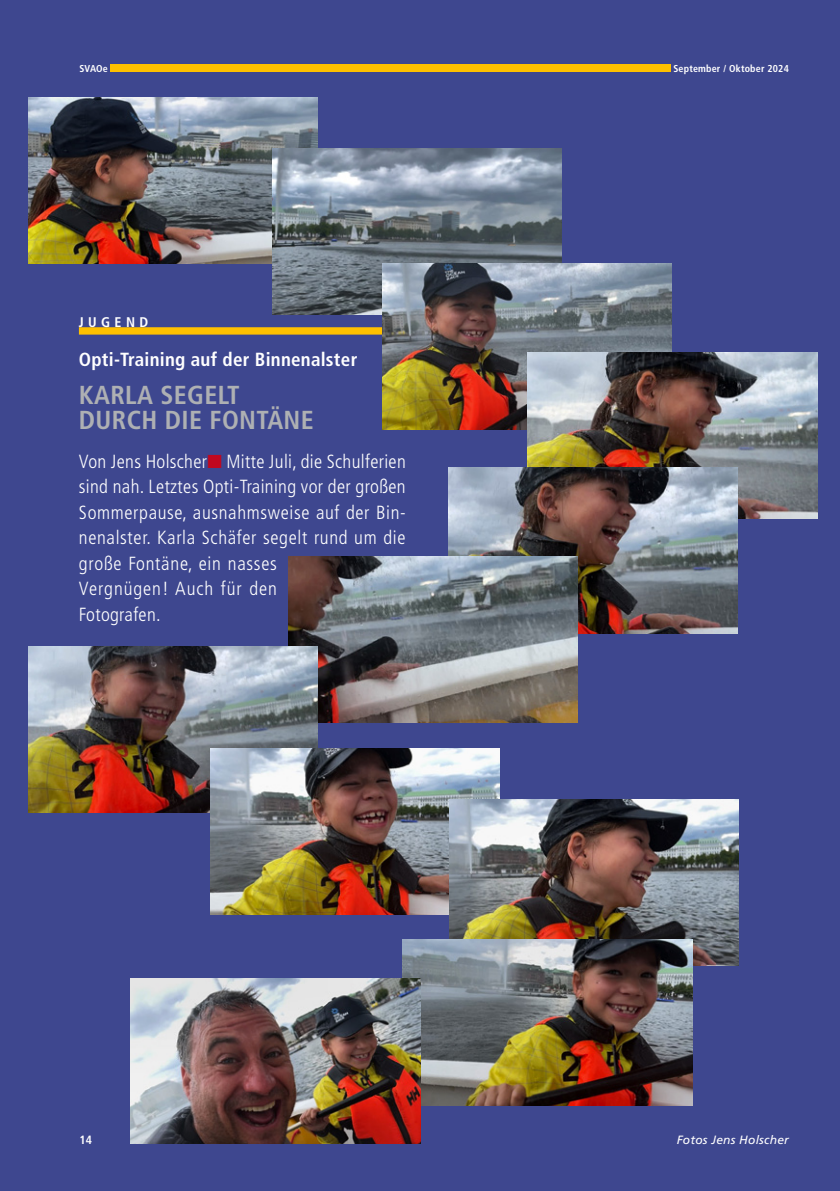
<style>
.page{position:relative;width:840px;height:1191px;background:#fff}
.page>*{position:absolute;margin:0;border:0;box-sizing:border-box;transform-origin:0 0}
.t1{font:700 condensed 26px/25.6px "Frutiger LT Std";letter-spacing:.015em;color:#aeb0b3}
.t2{font:300 condensed 19px/25.6px "Frutiger LT Std";letter-spacing:.035em;color:#fff}
.t3{font:700 condensed 19px "Frutiger LT Std";letter-spacing:.015em;color:#fff}
.t4{font:700 condensed 14px "Frutiger LT Std";letter-spacing:.315em;color:#fff}
.t5{font:italic 12px "Frutiger LT Std";letter-spacing:.02em;color:#fff}
.t6{font:700 condensed 12px "Frutiger LT Std";color:#fff}
.t7{font:700 condensed 10px "Frutiger LT Std";letter-spacing:.02em;color:#fff}
.s1{color:#c0081f}
</style>
<div class="page">
<div style="left:0;top:0;width:839px;height:1191px;background:#3e478f"></div>
<div style="left:79px;top:327px;width:303px;height:7px;background:#fec000"></div>
<img style="left:28px;top:98px;width:289px;height:165px">
<img style="left:272px;top:149px;width:289px;height:165px">
<img style="left:382px;top:263px;width:289px;height:166px">
<img style="left:527px;top:353px;width:289px;height:165px">
<img style="left:448px;top:467px;width:289px;height:166px">
<img style="left:288px;top:557px;width:289px;height:166px">
<img style="left:28px;top:646px;width:289px;height:166px">
<img style="left:210px;top:748px;width:289px;height:166px">
<img style="left:449px;top:799px;width:289px;height:166px">
<img style="left:403px;top:939px;width:289px;height:166px">
<img style="left:130px;top:978px;width:290px;height:165px">
<div style="left:111px;top:65px;width:559px;height:7px;background:#fec000"></div>
<p class="t7" style="left:79px;top:63px;width:30px">SVAO e</p>
<p class="t7" style="left:673px;top:63px;width:117px">September / Oktober 2024</p>
<p class="t4" style="left:79px;top:314px;width:71px">Jugend</p>
<p class="t3" style="left:79px;top:348px;width:280px">Opti-Training auf der Binnenalster</p>
<h1 class="t1" style="left:79px;top:382px;width:236px">Karla segelt durch die Fontäne</h1>
<p class="t2" style="left:79px;top:448px;width:328px">Von Jens Holscher<span class="s1">■</span> Mitte Juli, die Schulferien sind nah. Letztes Opti-Training vor der großen Sommerpause, ausnahmsweise auf der Bin&shy;nenalster. Karla Schäfer segelt rund um die große Fontäne, ein nasses<br>Vergnügen! Auch für den<br>Fotografen.</p>
<p class="t6" style="left:79px;top:1132px;width:14px">14</p>
<p class="t5" style="left:676px;top:1132px;width:114px">Fotos Jens Holscher</p>
</div>
